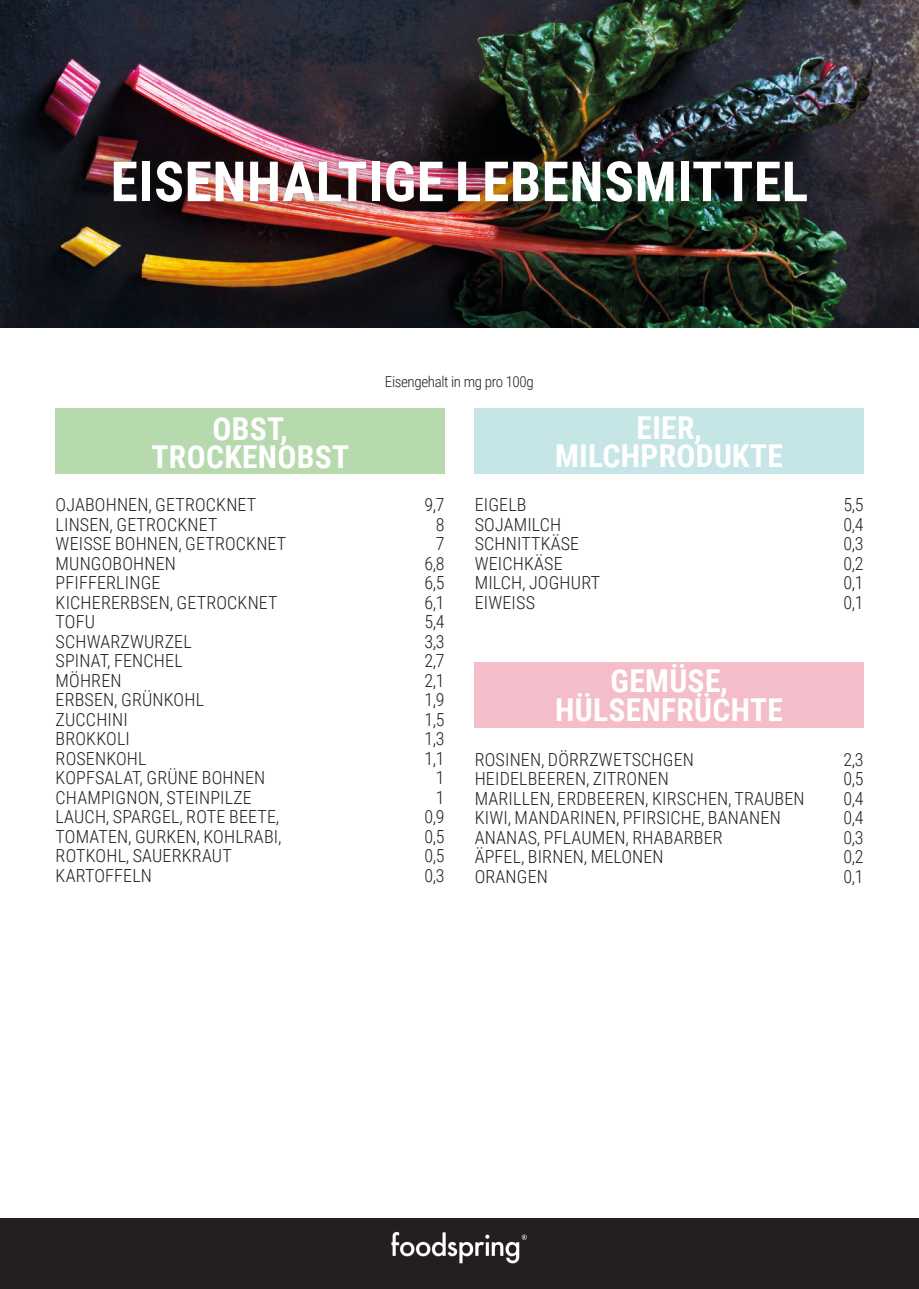
<style>
.page{position:relative;width:919px;height:1289px;background:#fff}
.page>*{position:absolute;margin:0;border:0;box-sizing:border-box;transform-origin:0 0}
.t1{font:700 55.5px "Roboto Condensed";letter-spacing:.01em;color:#fff}
.t2{font:700 31.5px/28.5px "Roboto Condensed";letter-spacing:.01em;color:#fff;text-align:center}
.t3{font:300 18px/19.5px "Roboto Condensed";letter-spacing:.01em;color:#231f20}
.t4{font:300 15px "Roboto Condensed";letter-spacing:-.025em;color:#231f20}
</style>
<div class="page">
<div style="left:0;top:1218px;width:918px;height:70px;background:#231f20"></div>
<img style="left:391px;top:1231px;width:136px;height:33px">
<div style="left:55px;top:408px;width:389px;height:66px;background:#b6d9ae"></div>
<div style="left:474px;top:661px;width:389px;height:66px;background:#f4bdca"></div>
<div style="left:474px;top:408px;width:389px;height:66px;background:#c6e5e6"></div>
<img style="left:0;top:0;width:918px;height:327px">
<div style="left:103px;top:151px;width:714px;height:61px;background:#231f20;opacity:.34"></div>
<h1 class="t1" style="left:111px;top:142px;width:699px">EISENHALTIGE LEBENSMITTEL</h1>
<h2 class="t2" style="left:151px;top:413px;width:199px">OBST,<br>TROCKENOBST</h2>
<p class="t4" style="left:385px;top:371px;width:150px">Eisengehalt in mg pro 100g</p>
<h2 class="t2" style="left:555px;top:412px;width:229px">EIER,<br>MILCHPRODUKTE</h2>
<p class="t3" style="left:56px;top:494px;width:232px">OJABOHNEN, GETROCKNET<br>LINSEN, GETROCKNET<br>WEISSE BOHNEN, GETROCKNET<br>MUNGOBOHNEN<br>PFIFFERLINGE<br>KICHERERBSEN, GETROCKNET<br>TOFU<br>SCHWARZWURZEL<br>SPINAT, FENCHEL<br>MÖHREN<br>ERBSEN, GRÜNKOHL<br>ZUCCHINI<br>BROKKOLI<br>ROSENKOHL<br>KOPFSALAT, GRÜNE BOHNEN<br>CHAMPIGNON, STEINPILZE<br>LAUCH, SPARGEL, ROTE BEETE,<br>TOMATEN, GURKEN, KOHLRABI,<br>ROTKOHL, SAUERKRAUT<br>KARTOFFELN</p>
<p class="t3" style="left:424px;top:494px;width:22px;text-align:right">9,7<br>8<br>7<br>6,8<br>6,5<br>6,1<br>5,4<br>3,3<br>2,7<br>2,1<br>1,9<br>1,5<br>1,3<br>1,1<br>1<br>1<br>0,9<br>0,5<br>0,5<br>0,3</p>
<p class="t3" style="left:474px;top:494px;width:127px">EIGELB<br>SOJAMILCH<br>SCHNITTKÄSE<br>WEICHKÄSE<br>MILCH, JOGHURT<br>EIWEISS</p>
<p class="t3" style="left:843px;top:494px;width:22px;text-align:justify">5,5<br>0,4<br>0,3<br>0,2<br>0,1<br>0,1</p>
<h2 class="t2" style="left:555px;top:665px;width:229px">GEMÜSE,<br>HÜLSENFRÜCHTE</h2>
<p class="t3" style="left:474px;top:748px;width:331px">ROSINEN, DÖRRZWETSCHGEN<br>HEIDELBEEREN, ZITRONEN<br>MARILLEN, ERDBEEREN, KIRSCHEN, TRAUBEN<br>KIWI, MANDARINEN, PFIRSICHE, BANANEN<br>ANANAS, PFLAUMEN, RHABARBER<br>ÄPFEL, BIRNEN, MELONEN<br>ORANGEN</p>
<p class="t3" style="left:843px;top:748px;width:22px;text-align:justify">2,3<br>0,5<br>0,4<br>0,4<br>0,3<br>0,2<br>0,1</p>
</div>
